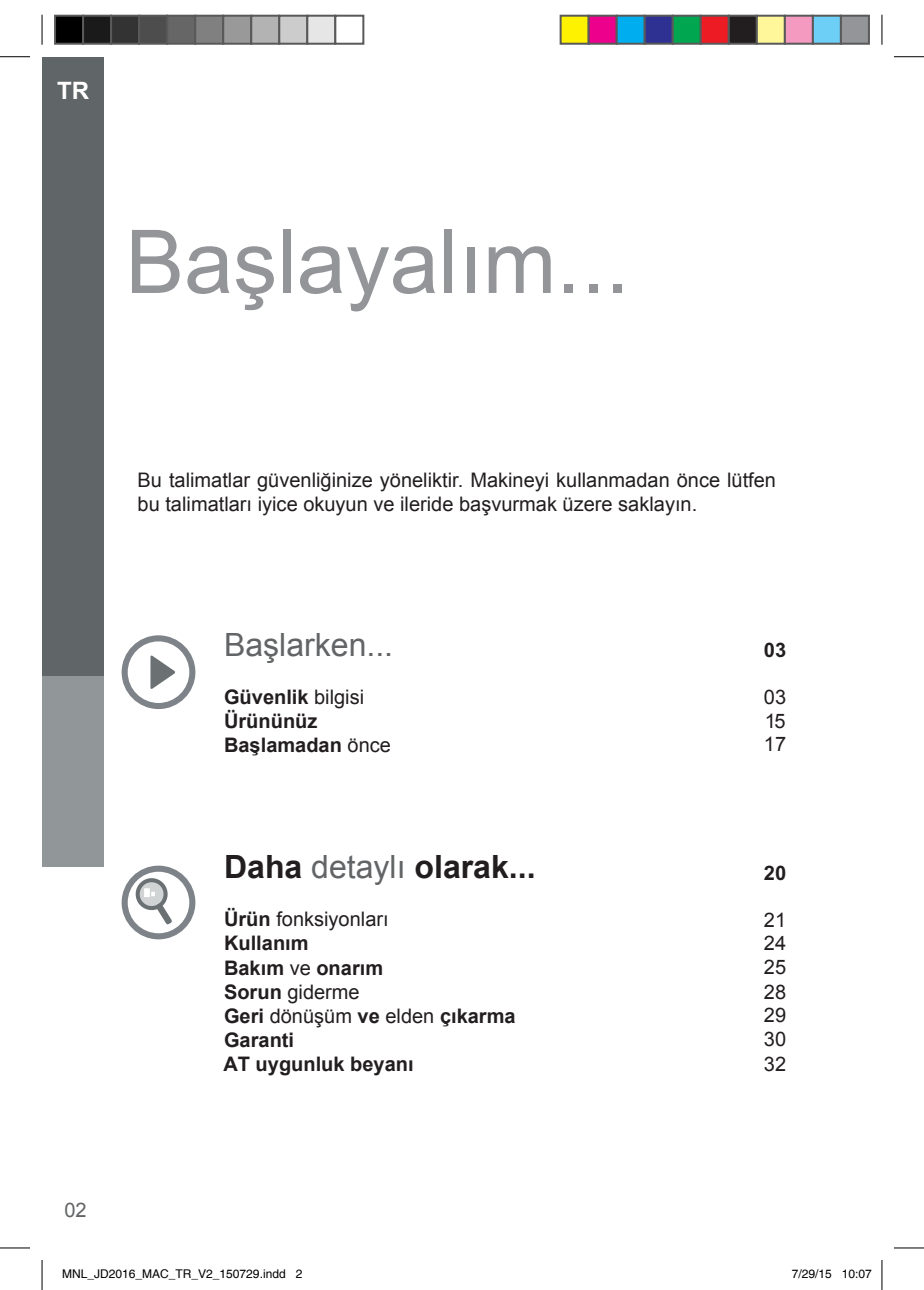
<style>
.page{position:relative;width:924px;height:1290px;background:#fff}
.page>*{position:absolute;margin:0;border:0;box-sizing:border-box;transform-origin:0 0}
.t1{font:88px "Arial";color:#939598}
.t2{font:700 32px "Arial";color:#221e1f}
.t3{font:32px "Arial";color:#626466}
.t4{font:700 24px "Arial";color:#fff}
.t5{font:20px/24px "Arial";color:#221e1f;text-align:justify}
.t6{font:700 20px/24px "Arial";color:#221e1f}
.t7{font:20px "Arial";color:#626466}
.t8{font:12px "Helvetica";color:#000}
.s1{font-weight:400}
.s2{font-weight:400;color:#626466}
</style>
<div class="page">
<div style="left:42px;top:57px;width:61px;height:619px;background:#606568"></div>
<div style="left:42px;top:676px;width:61px;height:190px;background:#919699"></div>
<svg style="left:122px;top:635px;width:73px;height:74px"></svg>
<svg style="left:122px;top:865px;width:73px;height:74px"></svg>
<hr style="left:0;top:56px;width:30px;height:1px;background:#000">
<hr style="left:893px;top:56px;width:30px;height:1px;background:#000">
<hr style="left:0;top:1247px;width:30px;height:1px;background:#000">
<hr style="left:893px;top:1247px;width:30px;height:1px;background:#000">
<hr style="left:42px;top:15px;width:1px;height:30px;background:#000">
<hr style="left:42px;top:1259px;width:1px;height:30px;background:#000">
<hr style="left:881px;top:15px;width:1px;height:30px;background:#000">
<hr style="left:881px;top:1259px;width:1px;height:30px;background:#000">
<div style="left:55px;top:16px;width:28px;height:28px;background:#000"></div>
<div style="left:54px;top:15px;width:30px;height:30px;border:2px solid #595959"></div>
<div style="left:83px;top:16px;width:28px;height:28px;background:#1a1a1a"></div>
<div style="left:82px;top:15px;width:30px;height:30px;border:2px solid #595959"></div>
<div style="left:111px;top:16px;width:28px;height:28px;background:#333"></div>
<div style="left:110px;top:15px;width:30px;height:30px;border:2px solid #595959"></div>
<div style="left:139px;top:16px;width:28px;height:28px;background:#4d4d4d"></div>
<div style="left:138px;top:15px;width:30px;height:30px;border:2px solid #595959"></div>
<div style="left:167px;top:16px;width:28px;height:28px;background:#666"></div>
<div style="left:166px;top:15px;width:30px;height:30px;border:2px solid #595959"></div>
<div style="left:195px;top:16px;width:28px;height:28px;background:#808080"></div>
<div style="left:194px;top:15px;width:30px;height:30px;border:2px solid #595959"></div>
<div style="left:223px;top:16px;width:28px;height:28px;background:#999"></div>
<div style="left:222px;top:15px;width:30px;height:30px;border:2px solid #595959"></div>
<div style="left:251px;top:16px;width:28px;height:28px;background:#b3b3b3"></div>
<div style="left:250px;top:15px;width:30px;height:30px;border:2px solid #595959"></div>
<div style="left:279px;top:16px;width:28px;height:28px;background:#ccc"></div>
<div style="left:278px;top:15px;width:30px;height:30px;border:2px solid #595959"></div>
<div style="left:307px;top:16px;width:28px;height:28px;background:#e6e6e6"></div>
<div style="left:306px;top:15px;width:30px;height:30px;border:2px solid #595959"></div>
<div style="left:334px;top:15px;width:30px;height:30px;border:2px solid #595959"></div>
<div style="left:560px;top:16px;width:28px;height:28px;background:#fff200"></div>
<div style="left:559px;top:15px;width:30px;height:30px;border:2px solid #595959"></div>
<div style="left:588px;top:16px;width:28px;height:28px;background:#ec008c"></div>
<div style="left:587px;top:15px;width:30px;height:30px;border:2px solid #595959"></div>
<div style="left:616px;top:16px;width:28px;height:28px;background:#00aeef"></div>
<div style="left:615px;top:15px;width:30px;height:30px;border:2px solid #595959"></div>
<div style="left:644px;top:16px;width:28px;height:28px;background:#2e3092"></div>
<div style="left:643px;top:15px;width:30px;height:30px;border:2px solid #595959"></div>
<div style="left:672px;top:16px;width:28px;height:28px;background:#00a650"></div>
<div style="left:671px;top:15px;width:30px;height:30px;border:2px solid #595959"></div>
<div style="left:700px;top:16px;width:28px;height:28px;background:#ed1b23"></div>
<div style="left:699px;top:15px;width:30px;height:30px;border:2px solid #595959"></div>
<div style="left:728px;top:16px;width:28px;height:28px;background:#221e1f"></div>
<div style="left:727px;top:15px;width:30px;height:30px;border:2px solid #595959"></div>
<div style="left:756px;top:16px;width:28px;height:28px;background:#fff799"></div>
<div style="left:755px;top:15px;width:30px;height:30px;border:2px solid #595959"></div>
<div style="left:784px;top:16px;width:28px;height:28px;background:#f49ac1"></div>
<div style="left:783px;top:15px;width:30px;height:30px;border:2px solid #595959"></div>
<div style="left:812px;top:16px;width:28px;height:28px;background:#6dcff6"></div>
<div style="left:811px;top:15px;width:30px;height:30px;border:2px solid #595959"></div>
<div style="left:840px;top:16px;width:28px;height:28px;background:#939598"></div>
<div style="left:839px;top:15px;width:30px;height:30px;border:2px solid #595959"></div>
<p class="t4" style="left:57px;top:76px;width:33px">TR</p>
<h1 class="t1" style="left:125px;top:204px;width:505px">Başlayalım...</h1>
<p class="t7" style="left:64px;top:1196px;width:24px">02</p>
<p class="t5" style="left:137px;top:468px;width:639px">Bu talimatlar güvenliğinize yöneliktir. Makineyi kullanmadan önce lütfen bu talimatları iyice okuyun ve ileride başvurmak üzere saklayın.</p>
<h2 class="t3" style="left:224px;top:623px;width:170px">Başlarken...</h2>
<p class="t6" style="left:224px;top:685px;width:168px">Güvenlik <span class="s1">bilgisi<br></span>Ürününüz<br>Başlamadan <span class="s1">önce</span></p>
<h2 class="t2" style="left:224px;top:845px;width:313px">Daha <span class="s2">detaylı</span> olarak...</h2>
<p class="t6" style="left:224px;top:908px;width:293px">Ürün <span class="s1">fonksiyonları<br></span>Kullanım<br>Bakım <span class="s1">ve</span> onarım<br>Sorun <span class="s1">giderme<br></span>Geri <span class="s1">dönüşüm</span> ve <span class="s1">elden</span> çıkarma<br>Garanti</p>
<p class="t6" style="left:223px;top:1052px;width:192px">AT uygunluk beyanı</p>
<p class="t6" style="left:763px;top:638px;width:24px">03</p>
<p class="t5" style="left:763px;top:684px;width:24px">03<br>15<br>17</p>
<p class="t6" style="left:763px;top:860px;width:24px">20</p>
<p class="t5" style="left:763px;top:907px;width:24px">21</p>
<p class="t5" style="left:763px;top:931px;width:24px">24<br>25</p>
<p class="t5" style="left:763px;top:979px;width:24px">28</p>
<p class="t5" style="left:763px;top:1003px;width:24px;line-height:24.6px">29<br>30<br>32</p>
<p class="t8" style="left:62px;top:1266px;width:242px">MNL_JD2016_MAC_TR_V2_150729.indd 2</p>
<p class="t8" style="left:791px;top:1266px;width:82px">7/29/15 10:07</p>
</div>
